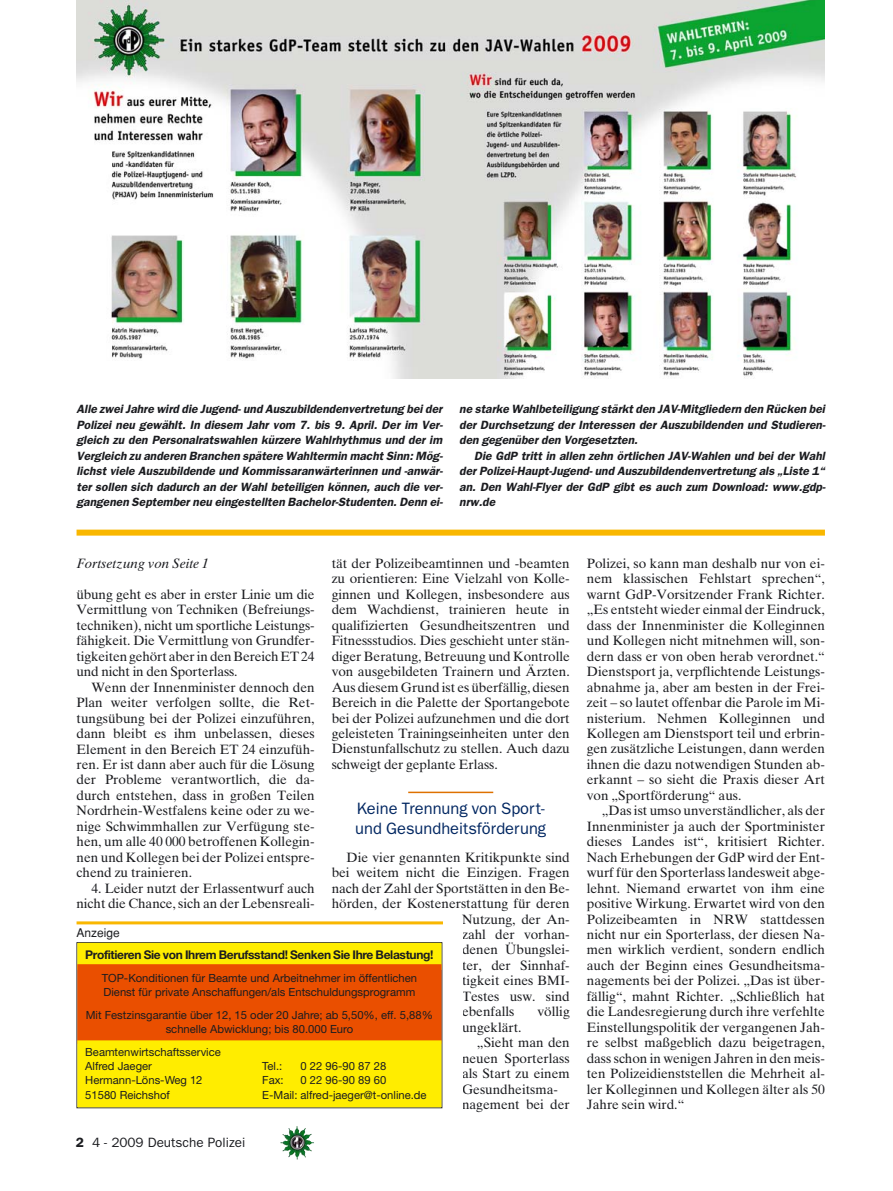
<style>
.page{position:relative;width:893px;height:1191px;background:#fff}
.page>*{position:absolute;margin:0;border:0;box-sizing:border-box;transform-origin:0 0}
.t1{font:16.5px/19.5px "Franklin Gothic";color:#002661}
.t2{font:13.5px/15.5px "Times Ten";color:#1b1c20;text-align:justify}
.t3{font:13.5px "Franklin Gothic";color:#1b1c20}
.t4{font:italic 13.5px "Times Ten";color:#1b1c20}
.t5{font:italic 600 12px/15.5px "Franklin Gothic";color:#1b1c20;text-align:justify}
.t6{font:12px "Helvetica Neue Bold OV KRWXKB";letter-spacing:-.025em;color:#1b1c20}
.t7{font:12px "Helvetica";color:#1b1c20}
.t8{font:11.25px/14.2px "Helvetica Neue Roman OV JRWXKB";color:#1b1c20}
.s1{font-weight:600}
</style>
<div class="page">
<img style="left:282px;top:1127px;width:32px;height:32px">
<hr style="left:408px;top:791px;width:85px;height:2px;background:#de7100">
<div style="left:77px;top:943px;width:364px;height:27px;background:#ffed00"></div>
<div style="left:77px;top:964px;width:364px;height:79px;background:#ea4f00"></div>
<div style="left:77px;top:1040px;width:364px;height:67px;background:#ffed00"></div>
<hr style="left:77px;top:921px;width:366px;height:3px;background:#f9b700">
<img style="left:77px;top:0;width:748px;height:378px">
<div style="left:77px;top:529px;width:748px;height:6px;background:#f9b700"></div>
<p class="t5" style="left:77px;top:403px;width:369px">Alle zweiJahre wird die Jugend-und Auszubildendenvertretung beider Polizei neu gewählt. In diesem Jahr vom 7. bis 9. April. Der im Ver&shy;gleich zu den Personalratswahlen kürzere Wahlrhythmus und der im Vergleich zu anderen Branchen spätere Wahltermin macht Sinn:Mög&shy;lichst viele Auszubildende und Kommissaranwärterinnen und -anwär&shy;ter sollen sich dadurch an der Wahl beteiligen können, auch die ver&shy;gangenen September neu eingestellten Bachelor-Studenten. Denn ei-</p>
<p class="t5" style="left:459px;top:403px;width:369px">ne starke Wahlbeteiligung stärkt den JAV-Mitgliedern den Rücken bei der Durchsetzung der Interessen der Auszubildenden und Studieren&shy;den gegenüber den Vorgesetzten.</p>
<p class="t5" style="left:459px;top:449px;width:369px;text-indent:15px">Die GdP tritt in allen zehn örtlichen JAV-Wahlen und bei der Wahl der Polizei-Haupt-Jugend- und Auszubildendenvertretung als „Liste 1 “ an. Den Wahl-Flyer der GdP gibt es auch zum Download: www.gdp&shy;nrw.de</p>
<p class="t2" style="left:332px;top:557px;width:240px">tät der Polizeibeamtinnen und -beamten zu orientieren: Eine Vielzahl von Kolle&shy;ginnen und Kollegen, insbesondere aus dem Wachdienst, trainieren heute in qualifizierten Gesundheitszentren und Fitnessstudios. Dies geschieht unter stän&shy;diger Beratung, Betreuung und Kontrolle von ausgebildeten Trainern und Ärzten.<br>Aus diesem Grund ist es überfällig, diesen Bereich in die Palette der Sport angebote bei der Polizei aufzunehmen und die dort geleisteten Trainingsein heiten unter den Dienstunfallschutz zu stellen. Auch dazu schweigt der geplante Erlass.</p>
<p class="t1" style="left:355px;top:800px;width:192px">Keine Trennung von Sport&shy;und Gesundheitsförderung</p>
<p class="t2" style="left:347px;top:850px;width:225px">Die vier genannten Kritikpunkte sind</p>
<p class="t2" style="left:332px;top:866px;width:240px">bei weitem nicht die Einzigen. Fragen</p>
<p class="t2" style="left:332px;top:881px;width:240px">nach der Zahl der Sportstätten in den Be-</p>
<p class="t2" style="left:332px;top:897px;width:240px">hörden, der Kostenerstattung für deren</p>
<p class="t2" style="left:462px;top:912px;width:109px">Nutzung, der An-</p>
<p class="t2" style="left:462px;top:928px;width:109px">zahl der vorhan-</p>
<p class="t2" style="left:462px;top:943px;width:109px">denen Übungslei-</p>
<p class="t2" style="left:462px;top:959px;width:109px">ter, der Sinnhaf-</p>
<p class="t2" style="left:462px;top:974px;width:109px">tigkeit eines BMI-</p>
<p class="t2" style="left:462px;top:989px;width:109px">Testes usw. sind</p>
<p class="t2" style="left:462px;top:1005px;width:54px">ebenfalls</p>
<p class="t2" style="left:538px;top:1005px;width:34px">völlig</p>
<p class="t2" style="left:462px;top:1020px;width:61px">ungeklärt.</p>
<p class="t2" style="left:477px;top:1036px;width:94px">„Sieht man den</p>
<p class="t2" style="left:462px;top:1051px;width:109px">neuen Sporterlass</p>
<p class="t2" style="left:462px;top:1067px;width:109px">als Start zu einem</p>
<p class="t2" style="left:462px;top:1082px;width:97px">Gesundheitsma-</p>
<p class="t2" style="left:462px;top:1098px;width:109px">nagement bei der</p>
<p class="t4" style="left:77px;top:558px;width:134px">Fortsetzung von Seite 1</p>
<p class="t2" style="left:77px;top:588px;width:240px">übung geht es aber in erster Linie um die Vermittlung von Techniken (Befreiungs&shy;techniken), nicht um sportliche Leistungs&shy;fähigkeit. Die Vermittlung von Grundfer&shy;tigkeiten gehört aber in den Bereich ET 24 und nicht in den Sporterlass.</p>
<p class="t2" style="left:77px;top:680px;width:240px;text-indent:15px">Wenn der Innenminister dennoch den Plan weiter verfolgen sollte, die Ret&shy;tungsübung bei der Polizei einzuführen, dann bleibt es ihm unbelassen, dieses Element in den Bereich ET 24 einzufüh&shy;ren. Er ist dann aber auch für die Lösung der Probleme verantwortlich, die da&shy;durch entstehen, dass in großen Teilen Nordrhein-Westfalens keine oder zu we&shy;nige Schwimmhallen zur Verfügung ste&shy;hen, um alle 40 000 betroffenen Kollegin&shy;nen und Kollegen bei der Polizei entspre&shy;chend zu trainieren.</p>
<p class="t2" style="left:77px;top:881px;width:240px;text-align:right">4. Leider nutzt der Erlassentwurf auch nicht die Chance, sich an der Lebensreali-</p>
<p class="t7" style="left:77px;top:928px;width:45px">Anzeige</p>
<p class="t6" style="left:85px;top:950px;width:350px">Profitieren Sie von Ihrem Berufsstand! Senken Sie Ihre Belastung!</p>
<p class="t8" style="left:102px;top:972px;width:317px">TOP-Konditionen für Beamte und Arbeitnehmer im öffentlichen<br>Dienst für private Anschaffungen/als Entschuldungsprogramm</p>
<p class="t8" style="left:86px;top:1009px;width:349px;text-align:center">Mit Festzinsgarantie über 12, 15 oder 20 Jahre; ab 5,50%, eff. 5,88% schnelle Abwicklung; bis 80.000 Euro</p>
<p class="t8" style="left:85px;top:1046px;width:137px">Beamtenwirtschaftsservice<br>Alfred Jaeger</p>
<p class="t8" style="left:262px;top:1060px;width:22px">Tel.:</p>
<p class="t8" style="left:301px;top:1060px;width:87px">0 22 96-90 87 28</p>
<p class="t8" style="left:85px;top:1074px;width:119px">Hermann-Löns-Weg 12</p>
<p class="t8" style="left:262px;top:1074px;width:23px">Fax:</p>
<p class="t8" style="left:301px;top:1074px;width:87px">0 22 96-90 89 60</p>
<p class="t8" style="left:85px;top:1088px;width:86px">51580 Reichshof</p>
<p class="t8" style="left:262px;top:1088px;width:166px">E-Mail: alfred-jaeger@t-online.de</p>
<p class="t3" style="left:76px;top:1137px;width:171px"><span class="s1">2</span> 4 - 2009 Deutsche Polizei</p>
<p class="t2" style="left:587px;top:557px;width:240px">Polizei, so kann man deshalb nur von ei&shy;nem klassischen Fehlstart sprechen“, warnt GdP-Vorsitzender Frank Richter. „Es entsteht wieder einmal der Eindruck, dass der Innenminister die Kolleginnen und Kollegen nicht mitnehmen will, son&shy;dern dass er von oben herab verordnet.“ Dienstsport ja, verpflichtende Leistungs&shy;abnahme ja, aber am besten in der Frei&shy;zeit – so lautet offenbar die Parole im Mi&shy;nisterium. Nehmen Kolleginnen und Kollegen am Dienstsport teil und erbrin&shy;gen zusätzliche Leistungen, dann werden ihnen die dazu notwendigen Stunden ab&shy;erkannt – so sieht die Praxis dieser Art von „Sportförderung“ aus.</p>
<p class="t2" style="left:587px;top:804px;width:240px;text-indent:15px">„Das ist umso unverständlicher, als der Innenminister ja auch der Sportminister dieses Landes ist“, kritisiert Richter.<br>Nach Erhebungen der GdP wird der Ent&shy;wurf für den Sporterlass landesweit abge&shy;lehnt. Niemand erwartet von ihm eine positive Wirkung. Erwartet wird von den Polizeibeamten in NRW stattdessen nicht nur ein Sporterlass, der diesen Na&shy;men wirklich verdient, sondern endlich auch der Beginn eines Gesundheitsma&shy;nagements bei der Polizei. „Das ist über&shy;fällig“, mahnt Richter. „Schließlich hat die Landesregierung durch ihre verfehlte Einstellungspolitik der vergangenen Jah&shy;re selbst maßgeblich dazu beigetragen, dass schon in wenigen Jahren in den meis - ten Polizeidienststellen die Mehrheit al&shy;ler Kolleginnen und Kollegen älter als 50<br>Jahre sein wird.“</p>
</div>
